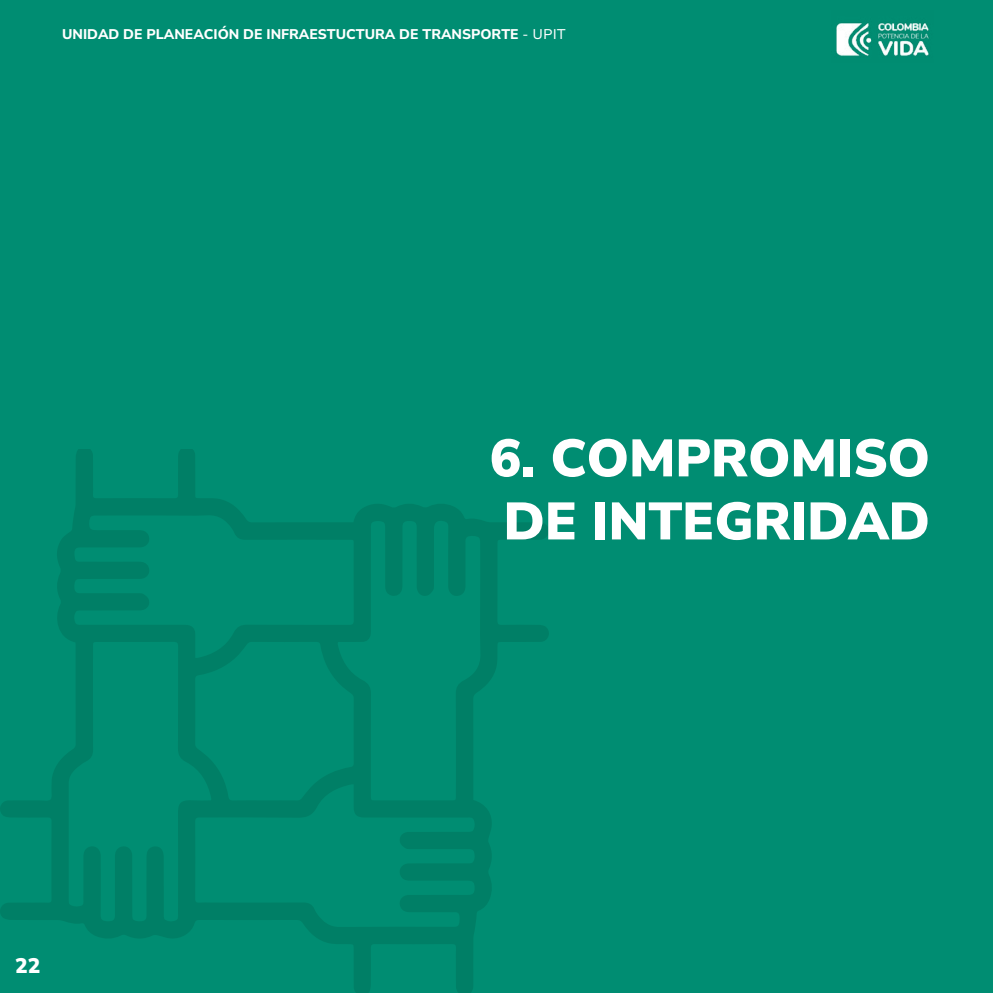
<style>
.page{position:relative;width:993px;height:993px;background:#fff}
.page>*{position:absolute;margin:0;border:0;box-sizing:border-box;transform-origin:0 0}
.t1{font:200 52.5px/63px "Nunito Sans 12 pt";color:#fff}
.t2{font:200 21px "Nunito Sans 12 pt";color:#fff}
.t3{font:200 14px "Nunito Sans 12 pt";color:#fff}
</style>
<div class="page">
<div style="left:0;top:0;width:992px;height:992px;background:#008d72"></div>
<img style="left:836px;top:23px;width:93px;height:33px">
<svg style="left:0;top:449px;width:548px;height:543px"></svg>
<p class="t3" style="left:62px;top:24px;width:505px">UNIDAD DE PLANEACIÓN DE INFRAESTUCTURA DE TRANSPORTE - UPIT</p>
<h1 class="t1" style="left:489px;top:424px;width:441px">6. COMPROMISO<br>DE INTEGRIDAD</h1>
<h2 class="t2" style="left:15px;top:951px;width:27px">22</h2>
</div>
